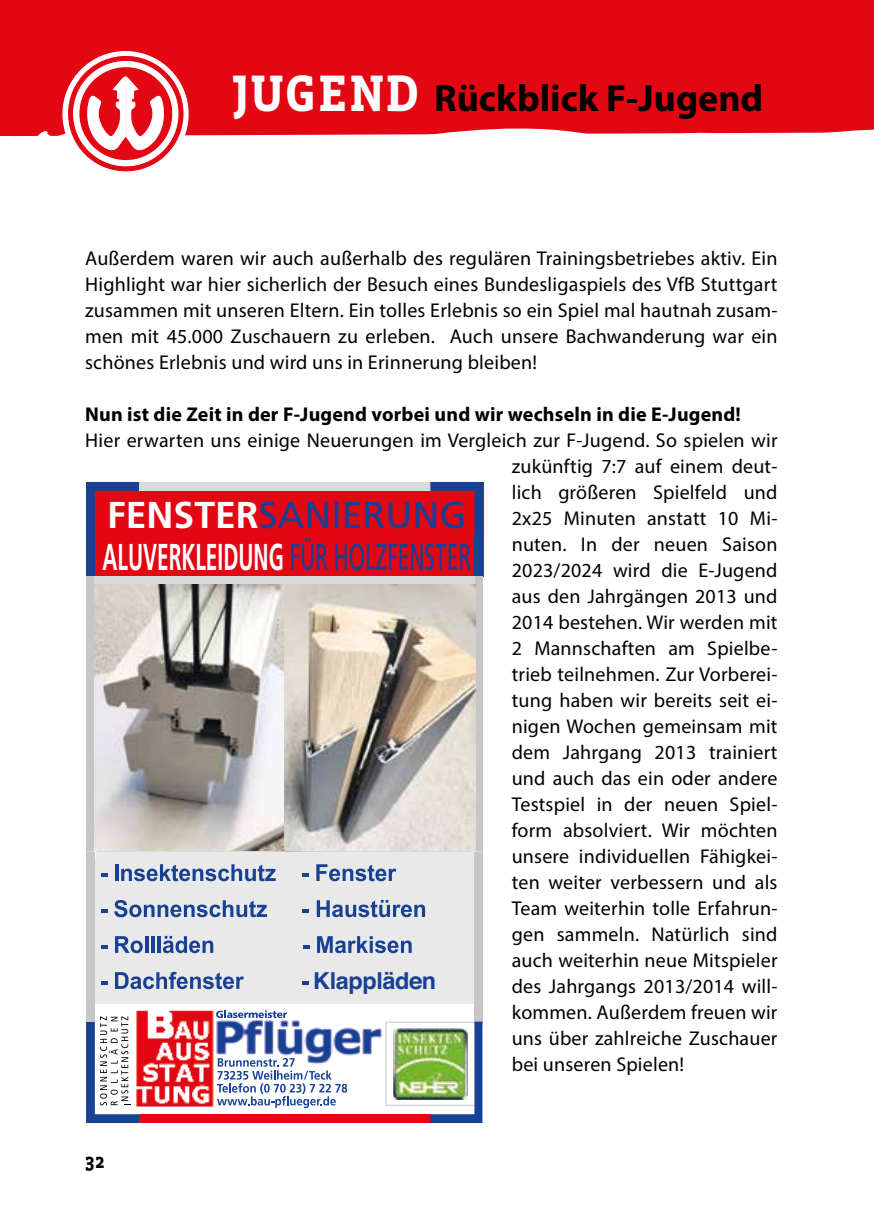
<style>
.page{position:relative;width:874px;height:1225px;background:#fff}
.page>*{position:absolute;margin:0;border:0;box-sizing:border-box;transform-origin:0 0}
.t1{font:700 38px "Myriad Pro";color:#000}
.t2{font:37.4px/41.8px "Frutiger";color:#164194}
.t3{font:700 23.4px "Helvetica";letter-spacing:-.015em;color:#164194}
.t4{font:700 20.6px "Vista Slab OTCE";color:#000;scale:.92 1}
.t5{font:20px/26px "Myriad Pro";letter-spacing:.01em;color:#000;text-align:justify}
.t6{font:700 20px "Myriad Pro";letter-spacing:.01em;color:#000}
.s1{font-family:"Vista Slab OTCE";font-size:52.4px;color:#fff}
.s2{font-weight:700;color:#fff}
</style>
<div class="page">
<div style="left:0;top:0;width:873px;height:56px;background:#e30613"></div>
<div style="left:62px;top:51px;width:126px;height:126px;background:#fff;border-radius:50%"></div>
<svg style="left:0;top:56px;width:873px;height:115px"></svg>
<div style="left:86px;top:482px;width:397px;height:52px;background:#e30613"></div>
<div style="left:139px;top:482px;width:291px;height:9px;background:#dadada"></div>
<svg style="left:430px;top:482px;width:53px;height:52px"></svg>
<svg style="left:86px;top:482px;width:53px;height:52px"></svg>
<div style="left:86px;top:534px;width:397px;height:42px;background:#e30613"></div>
<div style="left:474px;top:534px;width:9px;height:42px;background:#164194"></div>
<div style="left:86px;top:534px;width:9px;height:42px;background:#164194"></div>
<div style="left:86px;top:576px;width:8px;height:295px;background:#c6c6c6"></div>
<div style="left:474px;top:576px;width:9px;height:295px;background:#c6c6c6"></div>
<div style="left:94px;top:576px;width:381px;height:8px;background:#dadada"></div>
<img style="left:94px;top:585px;width:381px;height:267px">
<div style="left:86px;top:852px;width:396px;height:151px;background:#e9e9e9"></div>
<svg style="left:94px;top:852px;width:2px;height:7px"></svg>
<div style="left:139px;top:1114px;width:291px;height:9px;background:#e30613"></div>
<div style="left:86px;top:852px;width:8px;height:169px;background:#c6c6c6"></div>
<div style="left:474px;top:852px;width:8px;height:172px;background:#c6c6c6"></div>
<svg style="left:385px;top:1021px;width:97px;height:102px"></svg>
<svg style="left:101px;top:873px;width:6px;height:3px"></svg>
<hr style="left:115px;top:864px;width:3px;height:17px;background:#164194">
<svg style="left:121px;top:864px;width:154px;height:17px"></svg>
<svg style="left:302px;top:873px;width:6px;height:3px"></svg>
<svg style="left:316px;top:864px;width:80px;height:17px"></svg>
<svg style="left:101px;top:909px;width:6px;height:3px"></svg>
<svg style="left:114px;top:900px;width:153px;height:17px"></svg>
<svg style="left:302px;top:909px;width:6px;height:3px"></svg>
<svg style="left:316px;top:900px;width:109px;height:17px"></svg>
<svg style="left:101px;top:945px;width:6px;height:3px"></svg>
<svg style="left:115px;top:936px;width:28px;height:17px"></svg>
<hr style="left:145px;top:936px;width:3px;height:17px;background:#164194">
<hr style="left:151px;top:936px;width:3px;height:17px;background:#164194">
<hr style="left:157px;top:936px;width:3px;height:17px;background:#164194">
<svg style="left:163px;top:936px;width:50px;height:17px"></svg>
<svg style="left:303px;top:945px;width:6px;height:3px"></svg>
<svg style="left:317px;top:936px;width:94px;height:17px"></svg>
<svg style="left:101px;top:981px;width:6px;height:3px"></svg>
<svg style="left:115px;top:972px;width:129px;height:17px"></svg>
<svg style="left:302px;top:981px;width:6px;height:3px"></svg>
<img style="left:216px;top:1020px;width:166px;height:71px">
<svg style="left:217px;top:1058px;width:130px;height:50px"></svg>
<img style="left:136px;top:1010px;width:78px;height:97px">
<svg style="left:86px;top:1016px;width:53px;height:107px"></svg>
<img style="left:393px;top:1028px;width:74px;height:71px">
<svg style="left:216px;top:1010px;width:71px;height:8px"></svg>
<h1 class="t1" style="left:232px;top:74px;width:532px"><span class="s1">JUGEND</span> Rückblick F-Jugend</h1>
<p class="t5" style="left:85px;top:245px;width:693px">Außerdem waren wir auch außerhalb des regulären Trainingsbetriebes aktiv. Ein Highlight war hier sicherlich der Besuch eines Bundesligaspiels des VfB Stuttgart zusammen mit unseren Eltern. Ein tolles Erlebnis so ein Spiel mal hautnah zusam&shy;men mit 45.000 Zuschauern zu erleben. Auch unsere Bachwanderung war ein schönes Erlebnis und wird uns in Erinnerung bleiben!</p>
<p class="t6" style="left:85px;top:401px;width:657px">Nun ist die Zeit in der F-Jugend vorbei und wir wechseln in die E-Jugend!</p>
<p class="t5" style="left:511px;top:427px;width:267px;text-indent:-426px">Hier erwarten uns einige Neuerungen im Vergleich zur F-Jugend. So spielen wir zukünftig 7:7 auf einem deut&shy;lich größeren Spielfeld und 2x25 Minuten anstatt 10 Mi&shy;nuten. In der neuen Saison 2023/2024 wird die E-Jugend aus den Jahrgängen 2013 und 2014 bestehen. Wir werden mit 2 Mannschaften am Spielbe&shy;trieb teilnehmen. Zur Vorberei&shy;tung haben wir bereits seit ei&shy;nigen Wochen gemeinsam mit dem Jahrgang 2013 trainiert und auch das ein oder andere Testspiel in der neuen Spiel&shy;form absolviert. Wir möchten unsere individuellen Fähigkei&shy;ten weiter verbessern und als Team weiterhin tolle Erfahrun&shy;gen sammeln. Natürlich sind auch weiterhin neue Mitspieler des Jahrgangs 2013/2014 will&shy;kommen. Außerdem freuen wir uns über zahlreiche Zuschauer bei unseren Spielen!</p>
<h2 class="t2" style="left:102px;top:494px;width:370px"><span class="s2">FENSTER</span>SANIERUNG<br><span class="s2">ALUVERKLEIDUNG</span> FÜR HOLZFENSTER</h2>
<p class="t3" style="left:313px;top:962px;width:124px">Klappläden</p>
<p class="t4" style="left:85px;top:1149px;width:23px">32</p>
</div>
